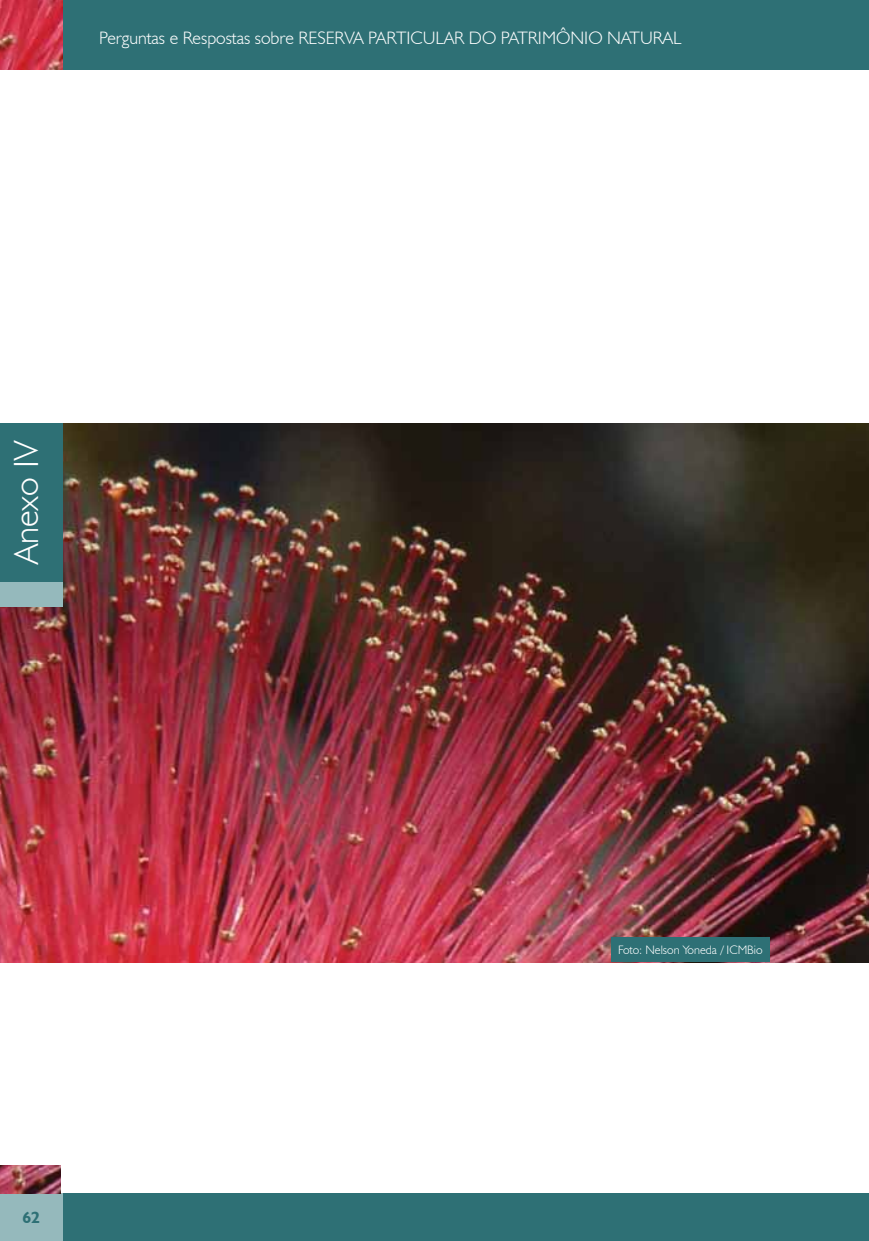
<style>
.page{position:relative;width:869px;height:1241px;background:#fff}
.page>*{position:absolute;margin:0;border:0;box-sizing:border-box;transform-origin:0 0}
.t1{font:300 35px "Humanist 521 BT";color:#fff}
.t2{font:300 18.03px "Humanist 521 BT";color:#fff}
.t3{font:700 16.1px "Humanist 521 BT";color:#2e7075}
.t4{font:300 12.25px "Humanist 521 BT";color:#fff}
</style>
<div class="page">
<div style="left:62px;top:1193px;width:806px;height:47px;background:#2e7075"></div>
<div style="left:0;top:0;width:868px;height:69px;background:#2e7075"></div>
<div style="left:0;top:1193px;width:62px;height:47px;background:#95b9bc"></div>
<hr style="left:868px;top:1193px;width:1px;height:47px;background:#2e7075">
<hr style="left:868px;top:0;width:1px;height:69px;background:#2e7075">
<img style="left:0;top:0;width:62px;height:69px">
<img style="left:0;top:1165px;width:61px;height:28px">
<img style="left:0;top:423px;width:868px;height:539px">
<div style="left:0;top:423px;width:62px;height:159px;background:#2e7075"></div>
<div style="left:0;top:582px;width:62px;height:24px;background:#95b9bc"></div>
<div style="left:610px;top:937px;width:159px;height:25px;background:#2e7075"></div>
<p class="t2" style="left:99px;top:27px;width:583px">Perguntas e Respostas sobre RESERVA PARTICULAR DO PATRIMÔNIO NATURAL</p>
<h1 class="t1" style="left:5px;top:564px;width:126px;rotate:-90deg">Anexo IV</h1>
<p class="t3" style="left:22px;top:1206px;width:19px">62</p>
<p class="t4" style="left:617px;top:942px;width:146px">Foto: Nelson Yoneda / ICMBio</p>
</div>
